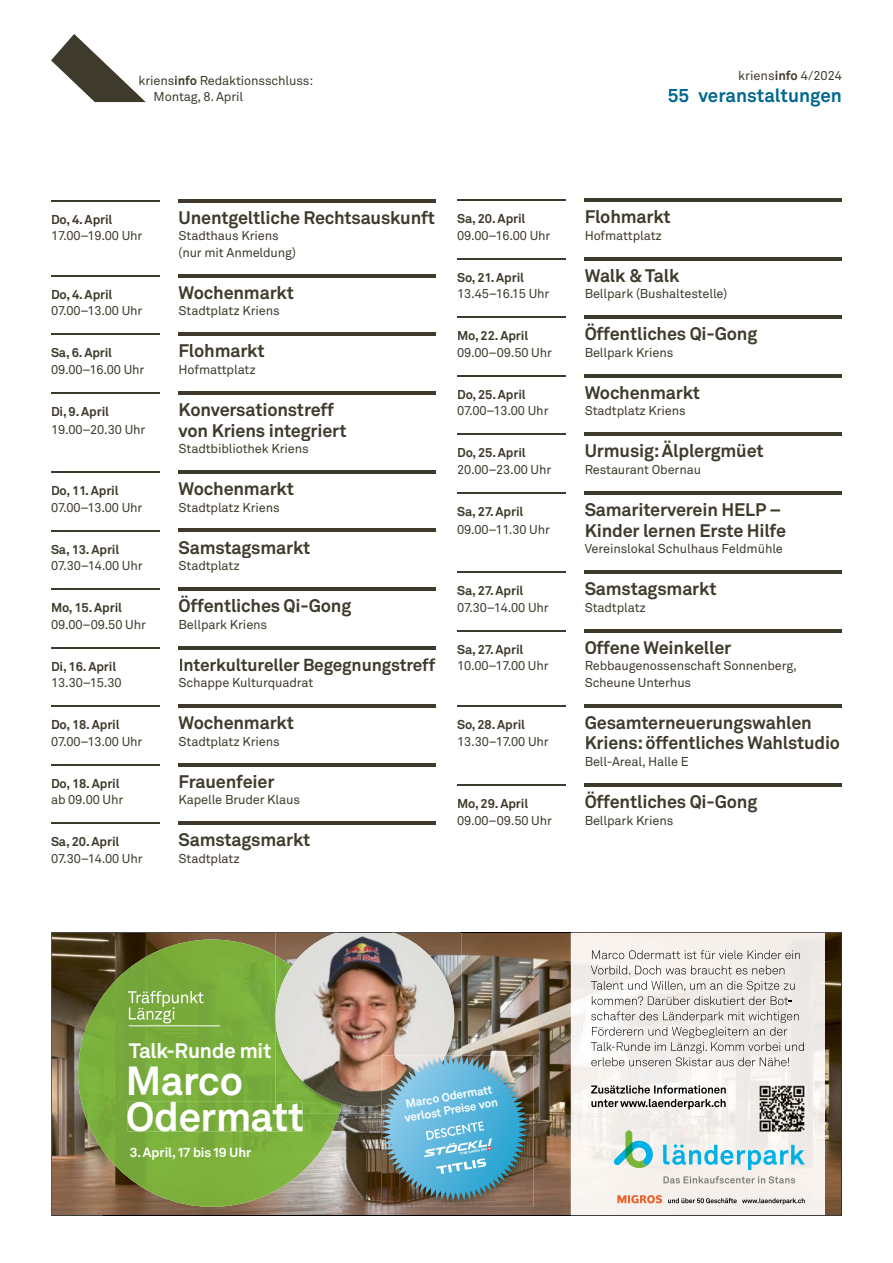
<style>
.page{position:relative;width:893px;height:1263px;background:#fff}
.page>*{position:absolute;margin:0;border:0;box-sizing:border-box;transform-origin:0 0}
.t1{font:700 40.2px/36.3px "Akkurat LL";letter-spacing:-.015em;color:#fff}
.t2{font:700 20.7px "Akkurat LL";letter-spacing:-.015em;color:#fff}
.t3{font:700 18.75px "Akkurat Pro";color:#00688f}
.t4{font:700 18px "Akkurat Pro";letter-spacing:-.01em;color:#3e3a2c}
.t5{font:700 17.25px "Akkurat Pro";letter-spacing:-.01em;color:#3e3a2c}
.t6{font:700 13.2px "Akkurat LL";letter-spacing:-.01em;color:#fff}
.t7{font:12.75px/16.5px "Akkurat Pro";letter-spacing:-.01em;color:#3e3a2c}
.t8{font:700 12.75px "Akkurat Pro";letter-spacing:-.01em;color:#3e3a2c}
.t9{font:700 11.55px/13.6px "Akkurat LL";color:#fff}
.s1{font-weight:700}
</style>
<div class="page">
<hr style="left:179px;top:199px;width:257px;height:3px;background:#3e3a2c">
<hr style="left:51px;top:200px;width:108px;height:1px;background:#3e3a2c">
<hr style="left:179px;top:274px;width:257px;height:3px;background:#3e3a2c">
<hr style="left:51px;top:275px;width:108px;height:1px;background:#3e3a2c">
<hr style="left:179px;top:332px;width:257px;height:4px;background:#3e3a2c">
<hr style="left:51px;top:333px;width:108px;height:2px;background:#3e3a2c">
<hr style="left:179px;top:391px;width:257px;height:4px;background:#3e3a2c">
<hr style="left:51px;top:392px;width:108px;height:1px;background:#3e3a2c">
<hr style="left:179px;top:470px;width:257px;height:4px;background:#3e3a2c">
<hr style="left:51px;top:471px;width:108px;height:2px;background:#3e3a2c">
<hr style="left:179px;top:529px;width:257px;height:3px;background:#3e3a2c">
<hr style="left:51px;top:530px;width:108px;height:1px;background:#3e3a2c">
<hr style="left:179px;top:587px;width:257px;height:4px;background:#3e3a2c">
<hr style="left:51px;top:588px;width:108px;height:2px;background:#3e3a2c">
<hr style="left:179px;top:646px;width:257px;height:3px;background:#3e3a2c">
<hr style="left:51px;top:647px;width:108px;height:1px;background:#3e3a2c">
<hr style="left:179px;top:704px;width:257px;height:4px;background:#3e3a2c">
<hr style="left:51px;top:705px;width:108px;height:2px;background:#3e3a2c">
<hr style="left:179px;top:763px;width:257px;height:3px;background:#3e3a2c">
<hr style="left:51px;top:764px;width:108px;height:1px;background:#3e3a2c">
<hr style="left:179px;top:821px;width:257px;height:4px;background:#3e3a2c">
<hr style="left:51px;top:822px;width:108px;height:2px;background:#3e3a2c">
<svg style="left:51px;top:34px;width:95px;height:68px"></svg>
<hr style="left:585px;top:198px;width:257px;height:4px;background:#3e3a2c">
<hr style="left:457px;top:199px;width:109px;height:2px;background:#3e3a2c">
<hr style="left:585px;top:257px;width:257px;height:4px;background:#3e3a2c">
<hr style="left:457px;top:258px;width:109px;height:1px;background:#3e3a2c">
<hr style="left:585px;top:315px;width:257px;height:4px;background:#3e3a2c">
<hr style="left:457px;top:317px;width:109px;height:1px;background:#3e3a2c">
<hr style="left:585px;top:374px;width:257px;height:4px;background:#3e3a2c">
<hr style="left:457px;top:375px;width:109px;height:2px;background:#3e3a2c">
<hr style="left:585px;top:432px;width:257px;height:4px;background:#3e3a2c">
<hr style="left:457px;top:434px;width:109px;height:1px;background:#3e3a2c">
<hr style="left:585px;top:491px;width:257px;height:4px;background:#3e3a2c">
<hr style="left:457px;top:492px;width:109px;height:2px;background:#3e3a2c">
<hr style="left:585px;top:570px;width:257px;height:4px;background:#3e3a2c">
<hr style="left:457px;top:571px;width:109px;height:2px;background:#3e3a2c">
<hr style="left:585px;top:629px;width:257px;height:3px;background:#3e3a2c">
<hr style="left:457px;top:630px;width:109px;height:1px;background:#3e3a2c">
<hr style="left:585px;top:704px;width:257px;height:3px;background:#3e3a2c">
<hr style="left:457px;top:705px;width:109px;height:1px;background:#3e3a2c">
<hr style="left:585px;top:783px;width:257px;height:4px;background:#3e3a2c">
<hr style="left:457px;top:784px;width:109px;height:2px;background:#3e3a2c">
<img style="left:104px;top:932px;width:738px;height:284px">
<img style="left:51px;top:932px;width:225px;height:48px">
<img style="left:276px;top:932px;width:295px;height:1px">
<img style="left:51px;top:979px;width:53px;height:237px">
<img style="left:104px;top:1215px;width:467px;height:1px">
<img style="left:571px;top:932px;width:254px;height:284px">
<img style="left:336px;top:932px;width:58px;height:1px">
<p class="t7" style="left:154px;top:72px;width:161px;text-indent:-15px">kriens<span class="s1">info</span> Redaktionsschluss:<br>Montag, 8. April</p>
<p class="t7" style="left:738px;top:68px;width:105px">kriens<span class="s1">info</span> 4/2024</p>
<h3 class="t3" style="left:668px;top:84px;width:176px">55 veranstaltungen</h3>
<p class="t8" style="left:51px;top:211px;width:63px">Do, 4. April</p>
<h3 class="t4" style="left:179px;top:206px;width:258px">Unentgeltliche Rechtsauskunft</h3>
<p class="t7" style="left:51px;top:228px;width:93px">17.00–19.00 Uhr</p>
<p class="t7" style="left:179px;top:228px;width:119px">Stadthaus Kriens (nur mit Anmeldung)</p>
<p class="t8" style="left:51px;top:286px;width:63px">Do, 4. April</p>
<h3 class="t4" style="left:179px;top:281px;width:117px">Wochenmarkt</h3>
<p class="t7" style="left:51px;top:303px;width:93px">07.00–13.00 Uhr</p>
<p class="t7" style="left:179px;top:303px;width:103px">Stadtplatz Kriens</p>
<p class="t8" style="left:51px;top:345px;width:63px">Sa, 6. April</p>
<h3 class="t4" style="left:179px;top:340px;width:88px">Flohmarkt</h3>
<p class="t7" style="left:51px;top:361px;width:95px">09.00–16.00 Uhr</p>
<p class="t7" style="left:179px;top:361px;width:79px">Hofmattplatz</p>
<p class="t8" style="left:51px;top:403px;width:60px">Di, 9. April</p>
<h3 class="t4" style="left:179px;top:398px;width:157px">Konversationstreff</h3>
<p class="t7" style="left:51px;top:421px;width:96px">19.00–20.30 Uhr</p>
<h3 class="t4" style="left:179px;top:419px;width:170px">von Kriens integriert</h3>
<p class="t7" style="left:179px;top:441px;width:132px">Stadtbibliothek Kriens</p>
<p class="t8" style="left:51px;top:483px;width:69px">Do, 11. April</p>
<h3 class="t4" style="left:179px;top:478px;width:117px">Wochenmarkt</h3>
<p class="t7" style="left:51px;top:499px;width:93px">07.00–13.00 Uhr</p>
<p class="t7" style="left:179px;top:499px;width:103px">Stadtplatz Kriens</p>
<p class="t8" style="left:51px;top:541px;width:70px">Sa, 13. April</p>
<h3 class="t4" style="left:179px;top:536px;width:133px">Samstagsmarkt</h3>
<p class="t7" style="left:51px;top:558px;width:93px">07.30–14.00 Uhr</p>
<p class="t7" style="left:179px;top:558px;width:63px">Stadtplatz</p>
<p class="t8" style="left:51px;top:600px;width:73px">Mo, 15. April</p>
<h3 class="t4" style="left:179px;top:595px;width:174px">Öffentliches Qi-Gong</h3>
<p class="t7" style="left:51px;top:616px;width:96px">09.00–09.50 Uhr</p>
<p class="t7" style="left:179px;top:616px;width:90px">Bellpark Kriens</p>
<p class="t8" style="left:51px;top:658px;width:67px">Di, 16. April</p>
<h3 class="t5" style="left:179px;top:654px;width:258px">Interkultureller Begegnungstreff</h3>
<p class="t7" style="left:51px;top:675px;width:72px">13.30–15.30</p>
<p class="t7" style="left:179px;top:675px;width:136px">Schappe Kulturquadrat</p>
<p class="t8" style="left:51px;top:717px;width:70px">Do, 18. April</p>
<h3 class="t4" style="left:179px;top:712px;width:117px">Wochenmarkt</h3>
<p class="t7" style="left:51px;top:733px;width:93px">07.00–13.00 Uhr</p>
<p class="t7" style="left:179px;top:733px;width:103px">Stadtplatz Kriens</p>
<p class="t8" style="left:51px;top:775px;width:70px">Do, 18. April</p>
<h3 class="t4" style="left:179px;top:770px;width:97px">Frauenfeier</h3>
<p class="t7" style="left:51px;top:792px;width:74px">ab 09.00 Uhr</p>
<p class="t7" style="left:179px;top:792px;width:123px">Kapelle Bruder Klaus</p>
<p class="t8" style="left:51px;top:834px;width:70px">Sa, 20. April</p>
<h3 class="t4" style="left:179px;top:829px;width:133px">Samstagsmarkt</h3>
<p class="t7" style="left:51px;top:850px;width:93px">07.30–14.00 Uhr</p>
<p class="t7" style="left:179px;top:850px;width:63px">Stadtplatz</p>
<p class="t8" style="left:457px;top:211px;width:70px">Sa, 20. April</p>
<h3 class="t4" style="left:585px;top:206px;width:88px">Flohmarkt</h3>
<p class="t7" style="left:457px;top:227px;width:95px">09.00–16.00 Uhr</p>
<p class="t7" style="left:585px;top:227px;width:79px">Hofmattplatz</p>
<p class="t8" style="left:457px;top:269px;width:68px">So, 21. April</p>
<h3 class="t4" style="left:585px;top:264px;width:96px">Walk &amp; Talk</h3>
<p class="t7" style="left:457px;top:286px;width:94px">13.45–16.15 Uhr</p>
<p class="t7" style="left:585px;top:286px;width:144px">Bellpark (Bushaltestelle)</p>
<p class="t8" style="left:457px;top:328px;width:73px">Mo, 22. April</p>
<h3 class="t4" style="left:585px;top:323px;width:174px">Öffentliches Qi-Gong</h3>
<p class="t7" style="left:457px;top:344px;width:96px">09.00–09.50 Uhr</p>
<p class="t7" style="left:585px;top:344px;width:90px">Bellpark Kriens</p>
<p class="t8" style="left:457px;top:386px;width:70px">Do, 25. April</p>
<h3 class="t4" style="left:585px;top:381px;width:117px">Wochenmarkt</h3>
<p class="t7" style="left:457px;top:403px;width:93px">07.00–13.00 Uhr</p>
<p class="t7" style="left:585px;top:403px;width:103px">Stadtplatz Kriens</p>
<p class="t8" style="left:457px;top:445px;width:70px">Do, 25. April</p>
<h3 class="t4" style="left:585px;top:440px;width:180px">Urmusig: Älplergmüet</h3>
<p class="t7" style="left:457px;top:462px;width:96px">20.00–23.0 0 Uhr</p>
<p class="t7" style="left:585px;top:462px;width:118px">Restaurant Obernau</p>
<p class="t8" style="left:457px;top:503px;width:68px">Sa, 27. April</p>
<h3 class="t4" style="left:585px;top:498px;width:198px">Samariterverein HELP –</h3>
<p class="t7" style="left:457px;top:521px;width:94px">09.00–11.30 Uhr</p>
<h3 class="t4" style="left:585px;top:519px;width:203px">Kinder lernen Erste Hilfe</h3>
<p class="t7" style="left:585px;top:541px;width:200px">Vereinslokal Schulhaus Feldmühle</p>
<p class="t8" style="left:457px;top:583px;width:68px">Sa, 27. April</p>
<h3 class="t4" style="left:585px;top:578px;width:133px">Samstagsmarkt</h3>
<p class="t7" style="left:457px;top:599px;width:93px">07.30–14.00 Uhr</p>
<p class="t7" style="left:585px;top:599px;width:63px">Stadtplatz</p>
<p class="t8" style="left:457px;top:641px;width:68px">Sa, 27. April</p>
<h3 class="t4" style="left:585px;top:636px;width:148px">Offene Weinkeller</h3>
<p class="t7" style="left:457px;top:658px;width:93px">10.00–17.00 Uhr</p>
<p class="t7" style="left:585px;top:658px;width:214px">Rebbaugenossenschaft Sonnenberg,<br>Scheune Unterhus</p>
<p class="t8" style="left:457px;top:716px;width:69px">So, 28. April</p>
<h3 class="t4" style="left:585px;top:711px;width:229px">Gesamterneuerungswahlen</h3>
<p class="t7" style="left:457px;top:734px;width:93px">13.30–17.00 Uhr</p>
<h3 class="t4" style="left:585px;top:732px;width:257px">Kriens: öffentliches Wahlstudio</h3>
<p class="t7" style="left:585px;top:754px;width:106px">Bell-Area l, Halle E</p>
<p class="t8" style="left:457px;top:795px;width:73px">Mo, 29. April</p>
<h3 class="t4" style="left:585px;top:790px;width:174px">Öffentliches Qi-Gong</h3>
<p class="t7" style="left:457px;top:812px;width:96px">09.00–09.50 Uhr</p>
<p class="t7" style="left:585px;top:812px;width:90px">Bellpark Kriens</p>
<h2 class="t2" style="left:129px;top:1035px;width:144px">Talk-Runde mit</h2>
<h1 class="t1" style="left:126px;top:1060px;width:179px">Marco<br>Odermatt</h1>
<p class="t6" style="left:130px;top:1142px;width:123px">3. April, 17 bis 19 Uhr</p>
<p class="t9" style="left:401px;top:1097px;width:96px;rotate:-10deg">Marco Odermatt verlost Preise von</p>
</div>
